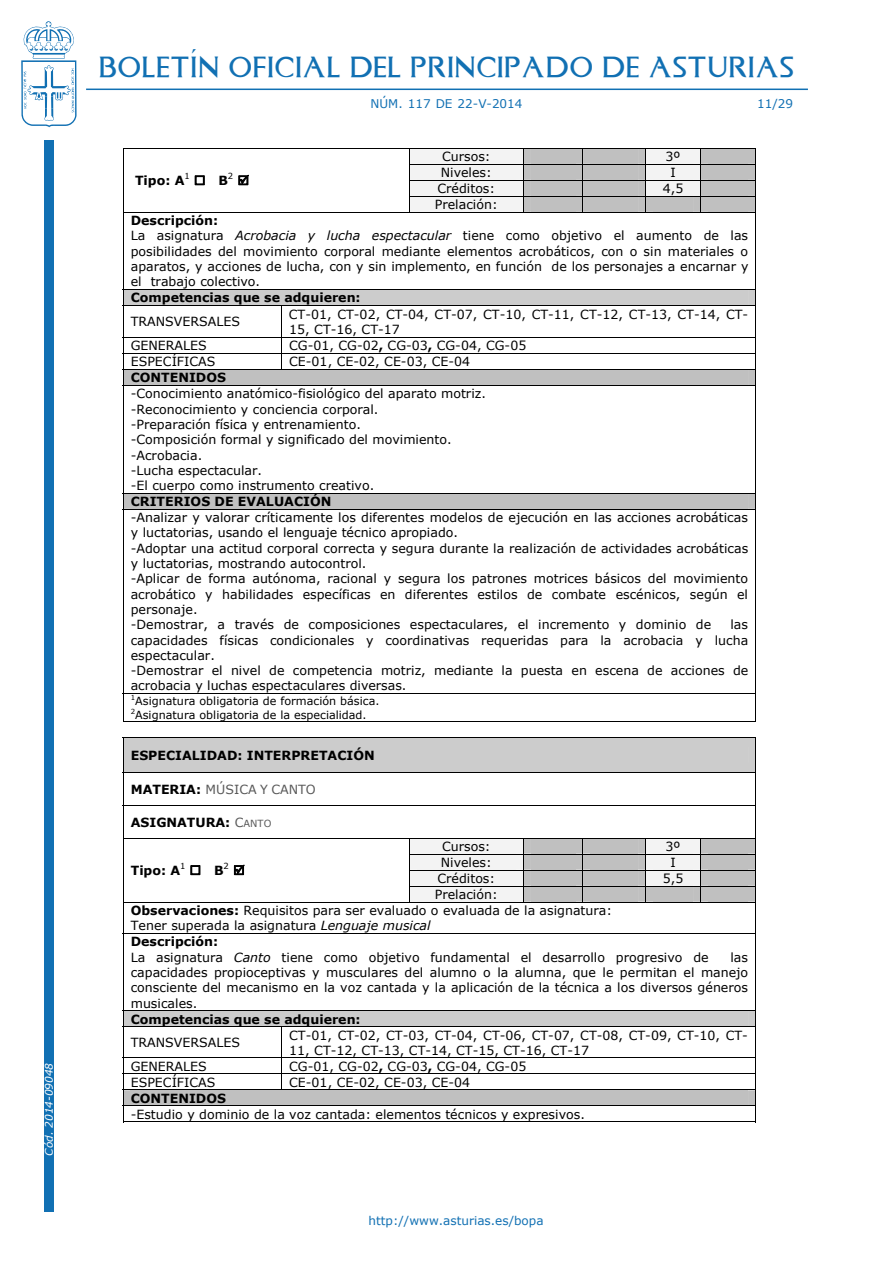
<style>
.page{position:relative;width:893px;height:1263px;background:#fff}
.page>*{position:absolute;margin:0;border:0;box-sizing:border-box;transform-origin:0 0}
.t1{font:24px "Asturica";letter-spacing:.05em;color:#1170b3}
.t2{font:12.6px/15.5px "Verdana";color:#000}
.t3{font:700 12.6px "Verdana";color:#000}
.t4{font:12.6px "Verdana";color:#595959}
.t5{font:12px "Verdana";color:#1170b3}
.t6{font:11.1px/13.6px "Verdana";color:#000}
.t7{font:italic 10.5px "Verdana";color:#fff}
.s1{font-weight:700}
.s2{font-style:italic}
.s3{font-weight:700;color:#000}
.s4{font-weight:400;color:#595959}
.s5{font-weight:400;font-size:9.75px;color:#595959}
</style>
<div class="page">
<div style="left:44px;top:140px;width:10px;height:1072px;background:#1170b3"></div>
<svg style="left:21px;top:21px;width:56px;height:106px"></svg>
<hr style="left:86px;top:89px;width:722px;height:1px;background:#1170b3">
<hr style="left:123px;top:148px;width:401px;height:1px;background:#000">
<svg style="left:123px;top:149px;width:1px;height:63px"></svg>
<svg style="left:409px;top:148px;width:347px;height:64px"></svg>
<hr style="left:123px;top:212px;width:401px;height:1px;background:#000">
<hr style="left:524px;top:212px;width:58px;height:1px;background:#000">
<hr style="left:582px;top:212px;width:174px;height:1px;background:#000">
<hr style="left:123px;top:212px;width:1px;height:77px;background:#000">
<hr style="left:755px;top:212px;width:1px;height:77px;background:#000">
<hr style="left:123px;top:289px;width:633px;height:1px;background:#000">
<div style="left:123px;top:290px;width:633px;height:15px;background:#ccc"></div>
<hr style="left:123px;top:305px;width:633px;height:1px;background:#000">
<hr style="left:123px;top:306px;width:1px;height:31px;background:#000">
<hr style="left:281px;top:306px;width:1px;height:31px;background:#000">
<hr style="left:755px;top:306px;width:1px;height:31px;background:#000">
<hr style="left:123px;top:337px;width:633px;height:1px;background:#000">
<svg style="left:123px;top:338px;width:633px;height:47px"></svg>
<hr style="left:123px;top:385px;width:633px;height:1px;background:#000">
<hr style="left:123px;top:386px;width:1px;height:107px;background:#000">
<hr style="left:755px;top:386px;width:1px;height:107px;background:#000">
<div style="left:123px;top:493px;width:633px;height:16px;background:#c0c0c0"></div>
<hr style="left:123px;top:509px;width:633px;height:1px;background:#000">
<hr style="left:123px;top:509px;width:1px;height:184px;background:#000">
<hr style="left:755px;top:509px;width:1px;height:184px;background:#000">
<hr style="left:123px;top:693px;width:633px;height:1px;background:#000">
<svg style="left:123px;top:694px;width:1px;height:27px"></svg>
<hr style="left:123px;top:721px;width:632px;height:1px;background:#000">
<svg style="left:755px;top:694px;width:1px;height:28px"></svg>
<hr style="left:123px;top:902px;width:401px;height:1px;background:#000">
<hr style="left:524px;top:902px;width:58px;height:1px;background:#000">
<hr style="left:582px;top:902px;width:174px;height:1px;background:#000">
<hr style="left:123px;top:902px;width:1px;height:31px;background:#000">
<hr style="left:755px;top:902px;width:1px;height:31px;background:#000">
<hr style="left:123px;top:933px;width:633px;height:1px;background:#000">
<hr style="left:123px;top:934px;width:1px;height:76px;background:#000">
<hr style="left:755px;top:934px;width:1px;height:76px;background:#000">
<hr style="left:123px;top:1010px;width:633px;height:1px;background:#000">
<div style="left:123px;top:1011px;width:633px;height:15px;background:#ccc"></div>
<hr style="left:123px;top:1026px;width:633px;height:1px;background:#000">
<hr style="left:123px;top:1027px;width:1px;height:30px;background:#000">
<hr style="left:281px;top:1027px;width:1px;height:30px;background:#000">
<hr style="left:755px;top:1027px;width:1px;height:30px;background:#000">
<hr style="left:123px;top:1057px;width:633px;height:1px;background:#000">
<svg style="left:123px;top:1058px;width:633px;height:64px"></svg>
<svg style="left:195px;top:175px;width:10px;height:10px"></svg>
<svg style="left:239px;top:175px;width:10px;height:10px"></svg>
<svg style="left:123px;top:737px;width:633px;height:165px"></svg>
<p class="t7" style="left:42px;top:1155px;width:94px;rotate:-90deg">Cód. 2014-09048</p>
<h1 class="t1" style="left:99px;top:49px;width:696px">BOLETÍN OFICIAL DEL PRINCIPADO DE ASTURIAS</h1>
<p class="t5" style="left:370px;top:96px;width:154px">núm. 117 de 22-v-2014</p>
<p class="t5" style="left:757px;top:96px;width:37px">11/29</p>
<p class="t3" style="left:135px;top:172px;width:56px">Tipo: A<sup>1</sup></p>
<p class="t3" style="left:218px;top:172px;width:16px">B<sup>2</sup></p>
<p class="t2" style="left:442px;top:148px;width:50px">Cursos:</p>
<p class="t2" style="left:666px;top:148px;width:16px">3º</p>
<p class="t2" style="left:441px;top:164px;width:53px">niveles:</p>
<p class="t2" style="left:670px;top:164px;width:7px">i</p>
<p class="t2" style="left:437px;top:180px;width:59px">Créditos:</p>
<p class="t2" style="left:663px;top:180px;width:22px">4,5</p>
<p class="t2" style="left:435px;top:196px;width:64px">prelación:</p>
<p class="t2" style="left:131px;top:212px;width:619px"><span class="s1">Descripción:<br></span>la asignatura <span class="s2">Acrobacia y lucha espectacular</span> tiene como objetivo el aumento de las posibilidades del movimiento corporal mediante elementos acrobáticos, con o sin materiales o aparatos, y acciones de lucha, con y sin implemento, en función de los personajes a encarnar y el trabajo colectivo.<br><span class="s1">Competencias que se adquieren:</span></p>
<p class="t2" style="left:131px;top:314px;width:111px">transversales</p>
<p class="t2" style="left:289px;top:306px;width:461px">Ct-01, Ct-02, Ct-04, Ct-07, Ct-10, Ct-11, Ct-12, Ct-13, Ct-14, Ct-<br>15, Ct-16, Ct-17</p>
<p class="t2" style="left:131px;top:338px;width:78px">Generales</p>
<p class="t2" style="left:289px;top:338px;width:239px">CG-01, CG-02<span class="s1">,</span> CG-03<span class="s1">,</span> CG-04, CG-05</p>
<p class="t2" style="left:131px;top:353px;width:86px">espeCíFiCas</p>
<p class="t2" style="left:289px;top:353px;width:182px">Ce-01, Ce-02, Ce-03, Ce-04</p>
<p class="t2" style="left:131px;top:370px;width:619px"><span class="s1">CONTENIDOS<br></span>-Conocimiento anatómico-fisiológico del aparato motriz.<br>-reconocimiento y conciencia corporal.<br>-preparación física y entrenamiento.<br>-Composición formal y significado del movimiento.<br>-acrobacia.<br>-lucha espectacular.<br>-el cuerpo como instrumento creativo.<br><span class="s1">CRITERIOS DE EVALUACIÓN<br></span>-analizar y valorar críticamente los diferentes modelos de ejecución en las acciones acrobáticas y luctatorias, usando el lenguaje técnico apropiado.<br>-adoptar una actitud corporal correcta y segura durante la realización de actividades acrobáticas y luctatorias, mostrando autocontrol.<br>-aplicar de forma autónoma, racional y segura los patrones motrices básicos del movimiento acrobático y habilidades específicas en diferentes estilos de combate escénicos, según el personaje.<br>-demostrar, a través de composiciones espectaculares, el incremento y dominio de</p>
<p class="t2" style="left:131px;top:617px;width:619px;text-indent:600px">las capacidades físicas condicionales y coordinativas requeridas para la acrobacia y lucha espectacular.<br>-demostrar el nivel de competencia motriz, mediante la puesta en escena de acciones de acrobacia y luchas espectaculares diversas.</p>
<p class="t6" style="left:131px;top:694px;width:250px"><sup>1</sup>asignatura obligatoria de formación básica.<br><sup>2</sup>asignatura obligatoria de la especialidad.</p>
<p class="t3" style="left:131px;top:747px;width:246px">ESPECIALIDAD: INTERPRETACIÓN</p>
<p class="t4" style="left:131px;top:781px;width:186px"><span class="s3">MATERIA:</span> músiCa y Canto</p>
<p class="t3" style="left:131px;top:814px;width:142px">ASIGNATURA: <span class="s4">C</span><span class="s5">anto</span></p>
<p class="t2" style="left:442px;top:838px;width:50px">Cursos:</p>
<p class="t2" style="left:666px;top:838px;width:16px">3º</p>
<p class="t2" style="left:441px;top:854px;width:53px">niveles:</p>
<p class="t2" style="left:670px;top:854px;width:7px">i</p>
<p class="t2" style="left:437px;top:870px;width:59px">Créditos:</p>
<p class="t2" style="left:663px;top:870px;width:22px">5,5</p>
<p class="t3" style="left:131px;top:862px;width:56px">Tipo: A<sup>1</sup></p>
<p class="t3" style="left:214px;top:862px;width:16px">B<sup>2</sup></p>
<p class="t2" style="left:131px;top:886px;width:579px;text-indent:304px">prelación:<br><span class="s1">Observaciones:</span> requisitos para ser evaluado o evaluada de la asignatura:<br>tener superada la asignatura <span class="s2">Lenguaje musical<br></span><span class="s1">Descripción:<br></span>la asignatura <span class="s2">Canto</span> tiene como objetivo fundamental el desarrollo progresivo de</p>
<p class="t2" style="left:131px;top:949px;width:619px;text-indent:600px">las capacidades propioceptivas y musculares del alumno o la alumna, que le permitan el manejo consciente del mecanismo en la voz cantada y la aplicación de la técnica a los diversos géneros musicales.<br><span class="s1">Competencias que se adquieren:</span></p>
<p class="t2" style="left:131px;top:1034px;width:111px">transversales</p>
<p class="t2" style="left:289px;top:1027px;width:460px">Ct-01, Ct-02, Ct-03, Ct-04, Ct-06, Ct-07, Ct-08, Ct-09, Ct-10, Ct-<br>11, Ct-12, Ct-13, Ct-14, Ct-15, Ct-16, Ct-17</p>
<p class="t2" style="left:131px;top:1058px;width:78px">Generales</p>
<p class="t2" style="left:289px;top:1058px;width:239px">CG-01, CG-02<span class="s1">,</span> CG-03<span class="s1">,</span> CG-04, CG-05</p>
<p class="t2" style="left:131px;top:1074px;width:86px">espeCíFiCas</p>
<p class="t2" style="left:289px;top:1074px;width:182px">Ce-01, Ce-02, Ce-03, Ce-04</p>
<p class="t2" style="left:131px;top:1090px;width:456px;line-height:15.9px"><span class="s1">CONTENIDOS<br></span>-estudio y dominio de la voz cantada: elementos técnicos y expresivos.</p>
<p class="t5" style="left:369px;top:1213px;width:177px">http://www.asturias.es/bopa</p>
</div>
